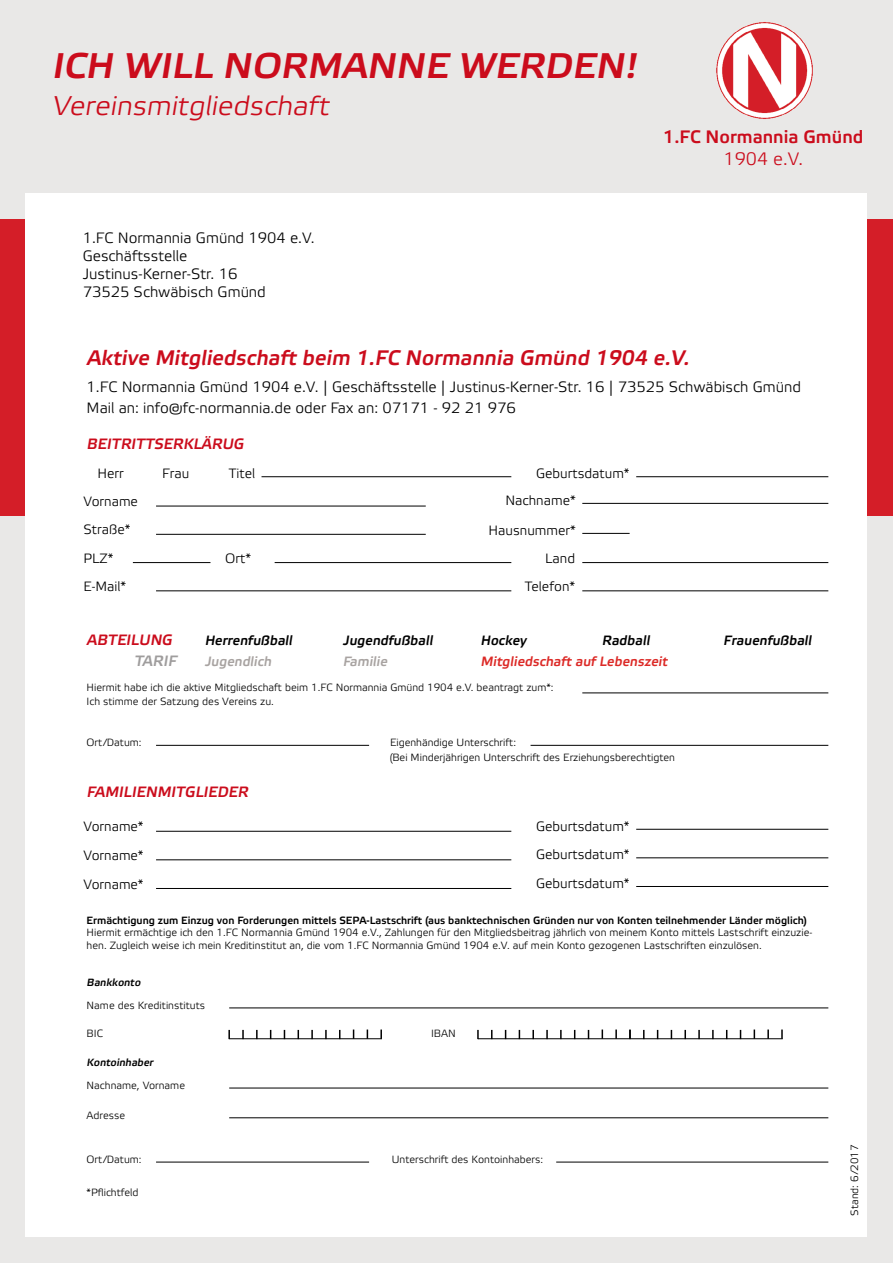
<style>
.page{position:relative;width:893px;height:1263px;background:#e9e8e7}
.page>*{position:absolute;margin:0;border:0;box-sizing:border-box;transform-origin:0 0}
.t1{font:italic 35.7px "Etelka Medium Pro";color:#cb0c1c;scale:1.05 1}
.t2{font:italic 27px "Etelka Light Pro";color:#cb0c1c;scale:1.05 1}
.t3{font:italic 21px "Etelka Medium Pro";letter-spacing:-.19em;color:#cb0c1c}
.t4{font:18px "Etelka Medium Pro";color:#cb0c1c}
.t5{font:18px "Etelka Light Pro";color:#cb0c1c}
.t6{font:15px/18px "Etelka Light Pro";color:#000}
.t7{font:italic 15px "Etelka Medium Pro";color:#cb0c1c}
.t8{font:italic 15px "Etelka Medium Pro";color:#9f9d9d}
.t9{font:13.5px/28.7px "Etelka Light Pro";color:#000;text-align:justify}
.t10{font:italic 13.5px "Etelka Medium Pro";color:#000}
.t11{font:italic 13.5px "Etelka Medium Pro";color:#dc2a27}
.t12{font:italic 13.5px "Etelka Medium Pro";color:#a8a3a1}
.t13{font:10.5px/14.9px "Etelka Light Pro";color:#000}
.t14{font:10.5px "Etelka Medium Pro";color:#000}
.t15{font:italic 10.5px "Etelka Medium Pro";letter-spacing:-.19em;color:#000}
</style>
<div class="page">
<div style="left:0;top:219px;width:893px;height:296px;background:#d41e28"></div>
<div style="left:26px;top:193px;width:841px;height:1044px;background:#fff"></div>
<img style="left:716px;top:22px;width:97px;height:97px">
<hr style="left:156px;top:506px;width:270px;height:1px;background:#000">
<hr style="left:156px;top:831px;width:355px;height:1px;background:#000">
<hr style="left:156px;top:859px;width:355px;height:1px;background:#000">
<hr style="left:156px;top:888px;width:355px;height:1px;background:#000">
<hr style="left:156px;top:590px;width:355px;height:1px;background:#000">
<hr style="left:156px;top:745px;width:213px;height:1px;background:#000">
<hr style="left:156px;top:534px;width:270px;height:1px;background:#000">
<hr style="left:133px;top:562px;width:77px;height:1px;background:#000">
<hr style="left:275px;top:562px;width:236px;height:1px;background:#000">
<hr style="left:582px;top:562px;width:246px;height:1px;background:#000">
<hr style="left:582px;top:590px;width:246px;height:1px;background:#000">
<hr style="left:582px;top:692px;width:246px;height:1px;background:#000">
<hr style="left:636px;top:476px;width:192px;height:1px;background:#000">
<hr style="left:636px;top:829px;width:192px;height:1px;background:#000">
<hr style="left:636px;top:857px;width:192px;height:1px;background:#000">
<hr style="left:636px;top:886px;width:192px;height:1px;background:#000">
<hr style="left:582px;top:503px;width:246px;height:1px;background:#000">
<hr style="left:582px;top:533px;width:48px;height:1px;background:#000">
<hr style="left:261px;top:476px;width:250px;height:1px;background:#000">
<hr style="left:531px;top:745px;width:297px;height:1px;background:#000">
<hr style="left:229px;top:1007px;width:599px;height:1px;background:#000">
<hr style="left:229px;top:1038px;width:153px;height:1px;background:#000">
<svg style="left:228px;top:1030px;width:2px;height:9px"></svg>
<svg style="left:242px;top:1030px;width:2px;height:9px"></svg>
<svg style="left:256px;top:1030px;width:2px;height:9px"></svg>
<svg style="left:311px;top:1030px;width:2px;height:9px"></svg>
<svg style="left:325px;top:1030px;width:2px;height:9px"></svg>
<svg style="left:380px;top:1029px;width:2px;height:10px"></svg>
<hr style="left:478px;top:1038px;width:305px;height:1px;background:#000">
<svg style="left:477px;top:1030px;width:2px;height:9px"></svg>
<svg style="left:532px;top:1030px;width:2px;height:9px"></svg>
<svg style="left:546px;top:1030px;width:2px;height:9px"></svg>
<svg style="left:560px;top:1030px;width:2px;height:9px"></svg>
<svg style="left:615px;top:1029px;width:2px;height:10px"></svg>
<svg style="left:629px;top:1029px;width:2px;height:9px"></svg>
<svg style="left:684px;top:1030px;width:2px;height:9px"></svg>
<svg style="left:698px;top:1030px;width:2px;height:9px"></svg>
<svg style="left:712px;top:1030px;width:2px;height:9px"></svg>
<svg style="left:767px;top:1029px;width:2px;height:10px"></svg>
<svg style="left:781px;top:1029px;width:2px;height:10px"></svg>
<hr style="left:229px;top:1088px;width:599px;height:1px;background:#000">
<hr style="left:229px;top:1117px;width:599px;height:1px;background:#000">
<hr style="left:156px;top:1162px;width:213px;height:1px;background:#000">
<hr style="left:556px;top:1162px;width:272px;height:1px;background:#000">
<h1 class="t1" style="left:52px;top:46px;width:565px">Ich wi ll Normann e werden !</h1>
<h2 class="t2" style="left:52px;top:91px;width:271px">Vereinsmitgliedschaft</h2>
<h3 class="t6" style="left:83px;top:230px;width:234px">1.FC Normannia Gmünd 1904 e.V.<br>Geschäftsstelle<br>Justinus-Kerner-Str. 16<br>73525 Schwäbisch Gmünd</h3>
<h3 class="t4" style="left:663px;top:127px;width:202px">1.FC Normannia Gmünd</h3>
<h3 class="t5" style="left:723px;top:149px;width:81px">1904 e.V.</h3>
<h3 class="t3" style="left:87px;top:346px;width:608px">Aktive M itgliedschaft beim 1.FC Normannia Gmünd 1904 e.V.</h3>
<h3 class="t6" style="left:87px;top:378px;width:716px;line-height:21px">1.FC Normannia Gmünd 1904 e.V. | Geschäftsstelle | Justinus-Kerner-Str. 16 | 73525 Schwäbisch Gmünd<br>Mail an: info@fc-normannia.de oder Fax an: 07171 - 92 21 976</h3>
<h3 class="t7" style="left:87px;top:435px;width:157px">Beitrittserklärug</h3>
<p class="t9" style="left:98px;top:460px;width:28px">Herr</p>
<p class="t9" style="left:83px;top:488px;width:56px">Vorname</p>
<p class="t9" style="left:83px;top:517px;width:49px;line-height:28.2px">Straße*<br>PLZ*</p>
<p class="t9" style="left:83px;top:573px;width:44px">E-Mail*</p>
<p class="t9" style="left:162px;top:460px;width:29px">Frau</p>
<p class="t9" style="left:229px;top:460px;width:28px">Titel</p>
<p class="t9" style="left:536px;top:460px;width:95px">Geburtsdatum*</p>
<p class="t9" style="left:505px;top:486px;width:72px">Nachname*</p>
<p class="t9" style="left:489px;top:517px;width:89px">Hausnummer*</p>
<p class="t9" style="left:225px;top:545px;width:27px">Ort*</p>
<p class="t9" style="left:525px;top:545px;width:52px;line-height:28.2px;text-align:right">Land<br>Telefon*</p>
<h3 class="t7" style="left:87px;top:632px;width:76px">Abtei lung</h3>
<p class="t10" style="left:205px;top:633px;width:92px">Herrenfußball</p>
<p class="t10" style="left:343px;top:633px;width:94px">Jugendfußball</p>
<p class="t10" style="left:480px;top:633px;width:50px">Hockey</p>
<p class="t10" style="left:602px;top:633px;width:52px">Radball</p>
<h3 class="t8" style="left:134px;top:653px;width:37px">Tarif</h3>
<p class="t12" style="left:205px;top:654px;width:71px">Jugendlich</p>
<p class="t12" style="left:343px;top:654px;width:48px">Familie</p>
<p class="t11" style="left:480px;top:654px;width:191px">M itgliedschaft auf Lebenszeit</p>
<p class="t13" style="left:87px;top:680px;width:468px">Hiermit habe ich die aktive Mitgliedschaft beim 1.FC Normannia Gmünd 1904 e.V. beantragt zum*:</p>
<p class="t13" style="left:87px;top:695px;width:189px">Ich stimme der Satzung des Vereins zu.</p>
<p class="t13" style="left:87px;top:736px;width:56px">Ort/Datum:</p>
<h3 class="t7" style="left:87px;top:783px;width:133px">FAMILIENMITGLIEDER</h3>
<p class="t9" style="left:83px;top:813px;width:62px">Vorname* Vorname* Vorname*</p>
<p class="t13" style="left:390px;top:736px;width:287px">Eigenhändige Unterschrift:<br>(Bei Minderjährigen Unterschrift des Erziehungsberechtigten</p>
<p class="t9" style="left:536px;top:812px;width:95px">Geburtsdatum* Geburtsdatum* Geburtsdatum*</p>
<p class="t10" style="left:723px;top:633px;width:92px">Frauenfußball</p>
<p class="t14" style="left:87px;top:914px;width:722px">Ermächtigung zum Einzug von Forderungen mittels SEPA-Lastschrift (aus banktechnischen Gründen nur von Konten teilnehmender Länder möglich)</p>
<p class="t13" style="left:87px;top:927px;width:727px;line-height:12.6px">Hiermit ermächtige ich den 1.FC Normannia Gmünd 1904 e.V., Zahlungen für den Mitgliedsbeitrag jährlich von meinem Konto mittels Lastschrift einzuzie&shy;hen. Zugleich weise ich mein Kreditinstitut an, die vom 1.FC Normannia Gmünd 1904 e.V. auf mein Konto gezogenen Lastschriften einzulösen.</p>
<p class="t15" style="left:87px;top:977px;width:57px">Bankkonto</p>
<p class="t13" style="left:87px;top:998px;width:120px">Name des Kreditinstituts</p>
<p class="t13" style="left:87px;top:1027px;width:18px">BIC</p>
<p class="t13" style="left:431px;top:1027px;width:26px">IBAN</p>
<p class="t15" style="left:87px;top:1057px;width:70px">Kontoinhaber</p>
<p class="t13" style="left:87px;top:1078px;width:100px">Nachname, Vorname</p>
<p class="t13" style="left:87px;top:1108px;width:40px">Adresse</p>
<p class="t13" style="left:87px;top:1152px;width:56px">Ort/Datum:</p>
<p class="t13" style="left:392px;top:1152px;width:153px">Unterschrift des Kontoinhabers:</p>
<p class="t13" style="left:87px;top:1185px;width:54px">*Pflichtfeld</p>
<p class="t13" style="left:848px;top:1216px;width:73px;rotate:-90deg">Stand: 6/2017</p>
</div>
